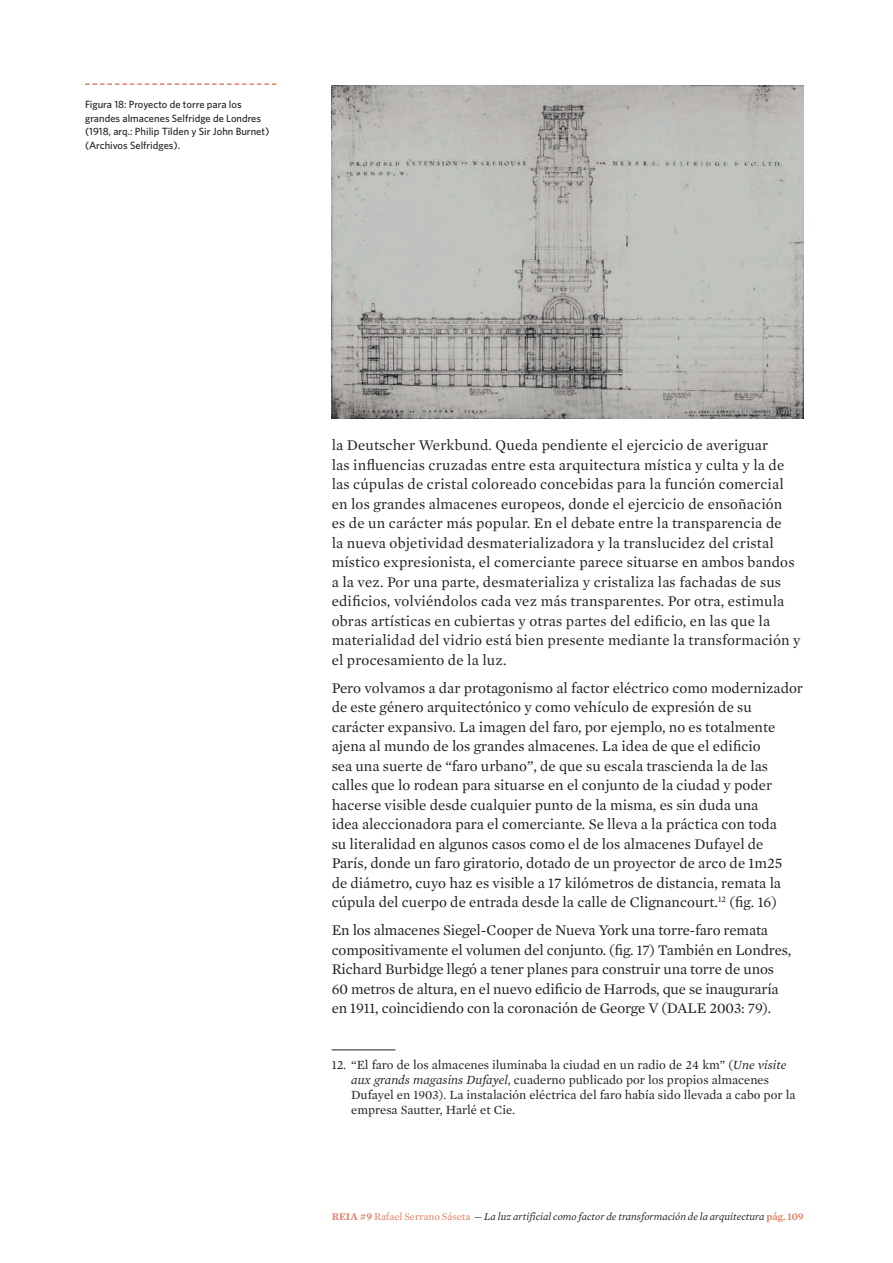
<style>
.page{position:relative;width:893px;height:1263px;background:#fff}
.page>*{position:absolute;margin:0;border:0;box-sizing:border-box;transform-origin:0 0}
.t1{font:15px/19.5px "Mercury Text G1";color:#231f20}
.t2{font:12.75px/15px "Mercury Text G1";color:#231f20}
.t3{font:500 10.5px/13.5px "Whitney";color:#231f20}
.t4{font:italic 10.5px "Mercury Text G1";color:#231f20}
.s1{font-style:italic}
.s2{font-weight:600;font-style:normal;color:#de8065}
.s3{font-style:normal;color:#de8065}
</style>
<div class="page">
<hr style="left:332px;top:1050px;width:63px;height:1px;background:#231f20">
<img style="left:332px;top:85px;width:472px;height:333px">
<svg style="left:85px;top:83px;width:191px;height:2px"></svg>
<p class="t3" style="left:85px;top:98px;width:186px">Figura 18: Proyecto de torre para los grandes almacenes Selfridge de Londres (1918, arq.: Philip Tilden y Sir John Burnet) (Archivos Selfridges).</p>
<p class="t1" style="left:332px;top:436px;width:470px">la Deutscher Werkbund. Queda pendiente el ejercicio de averiguar<br>las influencias cruzadas entre esta arquitectura mística y culta y la de las cúpulas de cristal coloreado concebidas para la función comercial en los grandes almacenes europeos, donde el ejercicio de ensoñación<br>es de un carácter más popular. En el debate entre la transparencia de<br>la nueva objetividad desmaterializadora y la translucidez del cristal místico expresionista, el comerciante parece situarse en ambos bandos a la vez. Por una parte, desmaterializa y cristaliza las fachadas de sus edificios, volviéndolos cada vez más transparentes. Por otra, estimula obras artísticas en cubiertas y otras partes del edificio, en las que la materialidad del vidrio está bien presente mediante la transformación y el procesamiento de la luz.</p>
<p class="t1" style="left:332px;top:678px;width:473px">Pero volvamos a dar protagonismo al factor eléctrico como modernizador de este género arquitectónico y como vehículo de expresión de su carácter expansivo. La imagen del faro, por ejemplo, no es totalmente ajena al mundo de los grandes almacenes. La idea de que el edificio<br>sea una suerte de “faro urbano”, de que su escala trascienda la de las calles que lo rodean para situarse en el conjunto de la ciudad y poder hacerse visible desde cualquier punto de la misma, es sin duda una<br>idea aleccionadora para el comerciante. Se lleva a la práctica con toda<br>su literalidad en algunos casos como el de los almacenes Dufayel de<br>París, donde un faro giratorio, dotado de un proyector de arco de 1m25<br>de diámetro, cuyo haz es visible a 17 kilómetros de distancia, remata la cúpula del cuerpo de entrada desde la calle de Clignancourt.<sup>12</sup> (fig. 16)</p>
<p class="t1" style="left:332px;top:921px;width:461px">En los almacenes Siegel-Cooper de Nueva York una torre-faro remata compositivamente el volumen del conjunto. (fig. 17) También en Londres, Richard Burbidge llegó a tener planes para construir una torre de unos 60 metros de altura, en el nuevo edificio de Harrods, que se inauguraría en 1911, coincidiendo con la coronación de George V (DALE 2003: 79).</p>
<p class="t2" style="left:351px;top:1057px;width:446px;text-indent:-19px">12. “El faro de los almacenes iluminaba la ciudad en un radio de 24 km” (<span class="s1">Une visite aux grands magasins Dufayel</span>, cuaderno publicado por los propios almacenes Dufayel en 1903). La instalación eléctrica del faro había sido llevada a cabo por la empresa Sautter, Harlé et Cie.</p>
<p class="t4" style="left:332px;top:1210px;width:473px"><span class="s2">REIA #9</span> <span class="s3">Rafael Serrano Sáseta</span> — La luz artificial como factor de transformación de la arquitectura <span class="s2">pág. 109</span></p>
</div>
